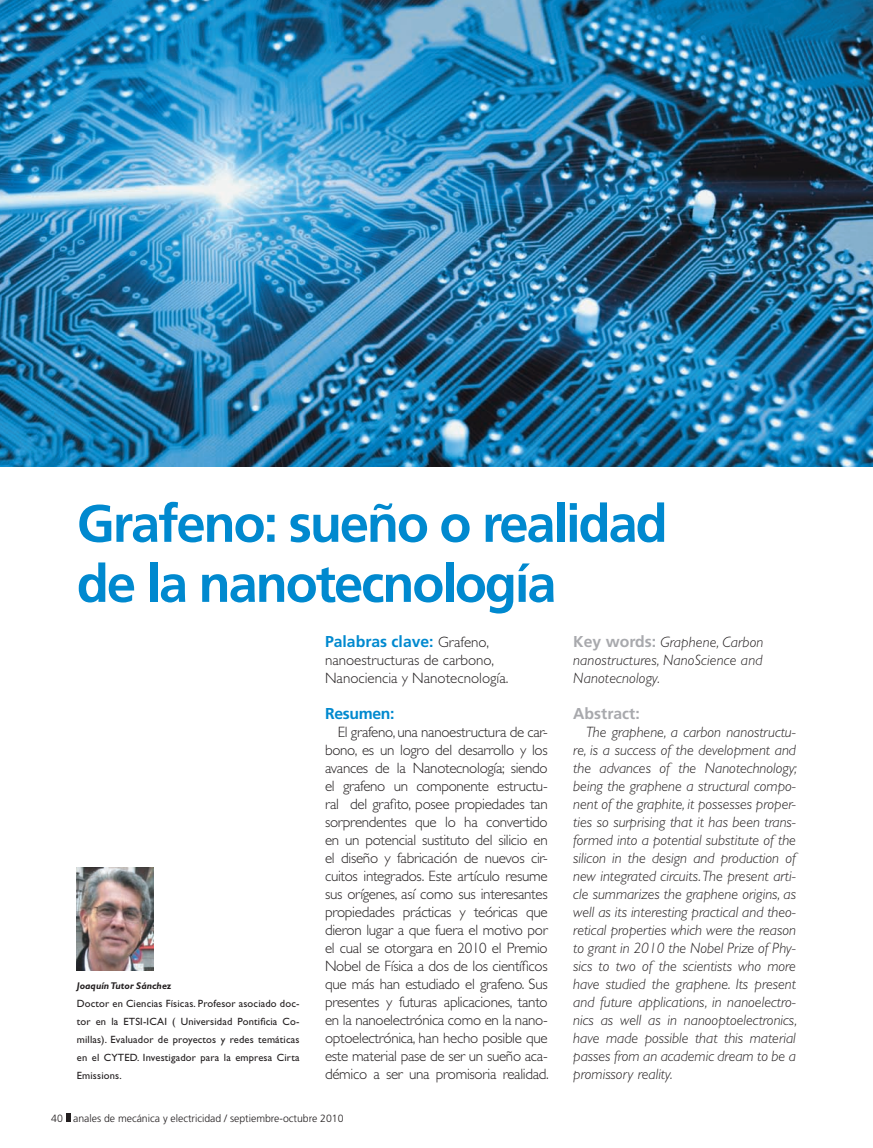
<style>
.page{position:relative;width:873px;height:1148px;background:#fff}
.page>*{position:absolute;margin:0;border:0;box-sizing:border-box;transform-origin:0 0}
.t1{font:700 52.5px/60px "Frutiger LT Std";letter-spacing:-.04em;color:#0089cf}
.t2{font:700 15.75px "Frutiger LT Std";color:#0089cf}
.t3{font:700 15.75px "Frutiger LT Std";color:#a8a9ad}
.t4{font:700 15.75px "Frutiger LT Std";letter-spacing:-.02em;color:#0089cf}
.t5{font:italic 300 15px/18px "Gill Sans Std";letter-spacing:.01em;color:#231f20;text-align:justify}
.t6{font:300 15px/18px "Gill Sans Std";color:#231f20}
.t7{font:10.5px/18px "Gill Sans Std";letter-spacing:.015em;color:#231f20;text-align:justify}
.t8{font:300 10.5px "Frutiger LT Std";color:#231f20}
.t9{font:italic 700 9.75px "Gill Sans Std";color:#231f20}
.s1{font-family:"Gill Sans Std";font-weight:300;font-size:15px;color:#231f20}
.s2{font-family:"Frutiger LT Std";font-weight:700;font-style:normal;font-size:15.75px;color:#a8a9ad}
</style>
<div class="page">
<svg style="left:66px;top:1113px;width:4px;height:8px"></svg>
<img style="left:0;top:0;width:872px;height:466px">
<img style="left:77px;top:867px;width:76px;height:102px">
<h1 class="t1" style="left:77px;top:493px;width:592px">Grafeno: sueño o realidad de la nanotecnología</h1>
<p class="t2" style="left:325px;top:631px;width:165px">Palabras clave: <span class="s1">Grafeno,</span></p>
<p class="t6" style="left:325px;top:650px;width:185px">nanoestructuras de carbono,<br>Nanociencia y Nanotecnología.</p>
<p class="t4" style="left:325px;top:703px;width:71px">Resumen:</p>
<p class="t6" style="left:325px;top:722px;width:225px;text-align:justify;text-indent:13px">El grafeno, una nanoestructura de car&shy;bono, es un logro del desarrollo y los avances de la Nanotecnología; siendo el grafeno un componente estructu&shy;ral del grafito, posee propiedades tan sorprendentes que lo ha convertido en un potencial sustituto del silicio en el diseño y fabricación de nuevos cir&shy;cuitos integrados. Este artículo resume sus orígenes, así como sus interesantes propiedades prácticas y teóricas que dieron lugar a que fuera el motivo por el cual se otorgara en 2010 el Premio Nobel de Física a dos de los científicos que más han estudiado el grafeno. Sus presentes y futuras aplicaciones, tanto en la nanoelectrónica como en la nano&shy;optoelectrónica, han hecho posible que este material pase de ser un sueño aca&shy;démico a ser una promisoria realidad.</p>
<p class="t5" style="left:573px;top:632px;width:192px"><span class="s2">Key words:</span> Graphene, Carbon nanostructures, NanoScience and Nanotecnology.</p>
<p class="t3" style="left:573px;top:703px;width:68px">Abstract:</p>
<p class="t5" style="left:573px;top:722px;width:225px;text-indent:13px">The graphene, a carbon nanostructu&shy;re, is a success of the development and the advances of the Nanotechnology; being the graphene a structural compo&shy;nent of the graphite, it possesses proper&shy;ties so surprising that it has been trans&shy;formed into a potential substitute of the silicon in the design and production of new integrated circuits. The present arti&shy;cle summarizes the graphene origins, as well as its interesting practical and theo&shy;retical properties which were the reason to grant in 2010 the Nobel Prize of Phy&shy;sics to two of the scientists who more have studied the graphene. Its present and future applications, in nanoelectro&shy;nics as well as in nanooptoelectronics, have made possible that this material passes from an academic dream to be a promissory reality.</p>
<p class="t9" style="left:77px;top:979px;width:96px">Joaquín Tutor Sánchez</p>
<p class="t7" style="left:77px;top:994px;width:224px">Doctor en Ciencias Físicas. Profesor asociado doc&shy;tor en la ETSI-ICAI ( Universidad Pontificia Co&shy;millas). Evaluador de proyectos y redes temáticas en el CYTED. Investigador para la empresa Cirta Emissions.</p>
<p class="t8" style="left:51px;top:1111px;width:294px">40 anales de mecánica y electricidad / septiembre-octubre 2010</p>
</div>
